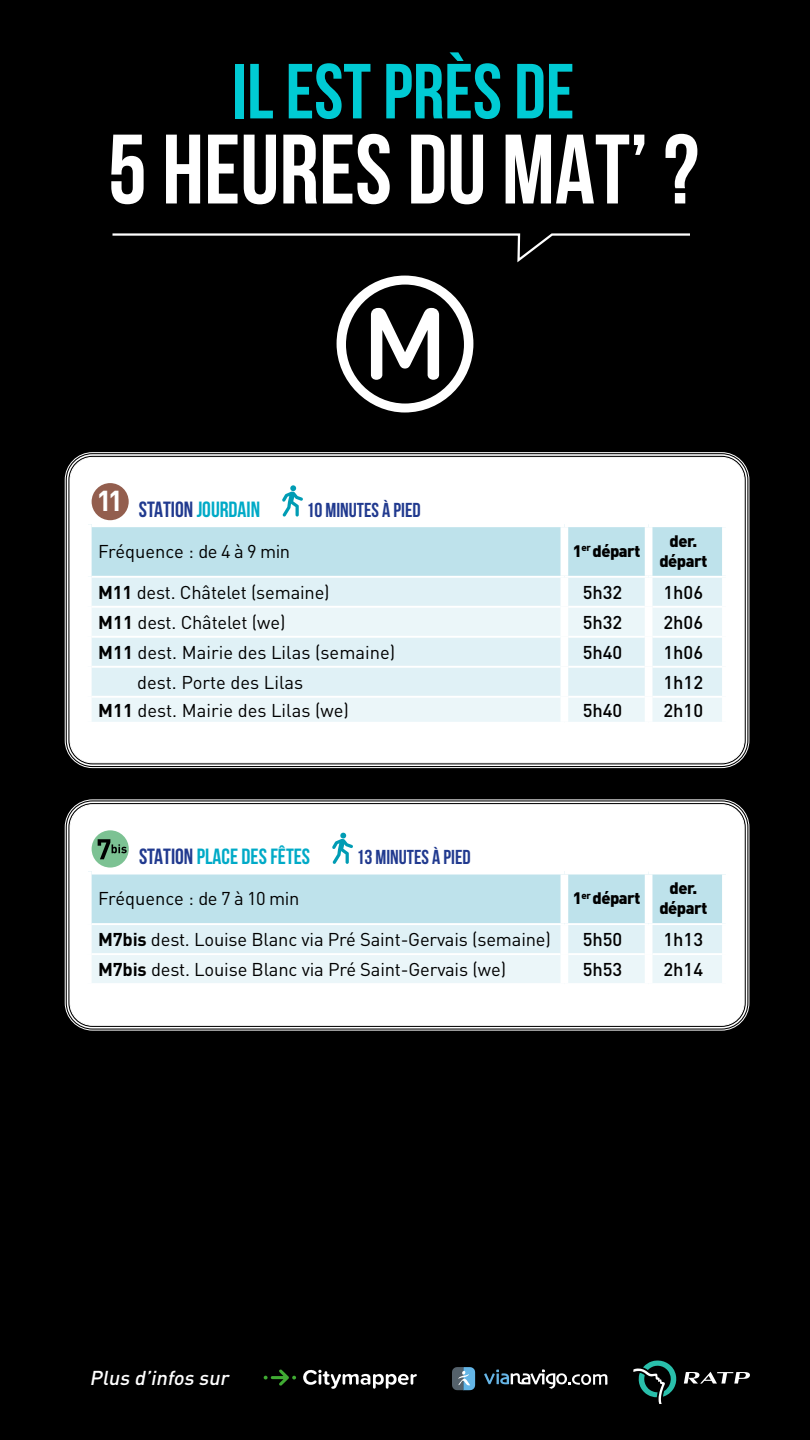
<style>
.page{position:relative;width:810px;height:1440px;background:#000}
.page>*{position:absolute;margin:0;border:0;box-sizing:border-box;transform-origin:0 0}
.t1{font:700 98.4px "Bebas Neue";color:#fff}
.t2{font:700 77.85px "Bebas Neue";color:#00cbd4}
.t3{font:700 22.05px "Bebas Neue";color:#00aac7}
.t4{font:700 20.17px "Bebas Neue";color:#213a8f}
.t5{font:italic 500 19.88px "DIN Pro";color:#fff}
.t6{font:18.38px "DIN Pro";letter-spacing:-.01em;color:#000}
.t7{font:500 18.38px "DIN Pro";color:#000}
.t8{font:900 16.42px/19.7px "DIN Pro";letter-spacing:-.03em;color:#000;text-align:center}
.s1{color:#213a8f}
.s2{font-weight:700}
</style>
<div class="page">
<svg style="left:112px;top:233px;width:578px;height:30px"></svg>
<svg style="left:264px;top:1369px;width:32px;height:17px"></svg>
<svg style="left:303px;top:1370px;width:114px;height:19px"></svg>
<svg style="left:452px;top:1367px;width:23px;height:23px"></svg>
<svg style="left:484px;top:1370px;width:123px;height:19px"></svg>
<svg style="left:684px;top:1372px;width:66px;height:12px"></svg>
<svg style="left:633px;top:1360px;width:44px;height:44px"></svg>
<svg style="left:337px;top:276px;width:136px;height:136px"></svg>
<div style="left:70px;top:457px;width:674px;height:306px;background:#fff;border-radius:23px"></div>
<div style="left:88px;top:524px;width:476px;height:53px;background:#bee2eb"></div>
<div style="left:568px;top:527px;width:154px;height:49px;background:#bee2eb"></div>
<div style="left:92px;top:578px;width:630px;height:28px;background:#e0f1f6"></div>
<svg style="left:92px;top:608px;width:630px;height:114px;background:#e5f3f7"></svg>
<div style="left:92px;top:521px;width:472px;height:6px;background:#fff"></div>
<hr style="left:568px;top:636px;width:77px;height:2px;background:#fff">
<hr style="left:652px;top:636px;width:70px;height:2px;background:#fff">
<hr style="left:568px;top:666px;width:77px;height:2px;background:#fff">
<hr style="left:652px;top:666px;width:70px;height:2px;background:#fff">
<hr style="left:92px;top:696px;width:469px;height:2px;background:#fff">
<hr style="left:568px;top:696px;width:77px;height:2px;background:#fff">
<hr style="left:652px;top:696px;width:70px;height:2px;background:#fff">
<hr style="left:92px;top:576px;width:472px;height:2px;background:#fff">
<hr style="left:92px;top:636px;width:469px;height:2px;background:#fff">
<hr style="left:92px;top:666px;width:469px;height:2px;background:#fff">
<div style="left:561px;top:578px;width:7px;height:29px;background:#fff"></div>
<div style="left:645px;top:578px;width:7px;height:29px;background:#fff"></div>
<div style="left:561px;top:607px;width:7px;height:30px;background:#fff"></div>
<div style="left:645px;top:607px;width:7px;height:30px;background:#fff"></div>
<div style="left:561px;top:637px;width:7px;height:30px;background:#fff"></div>
<div style="left:645px;top:637px;width:7px;height:30px;background:#fff"></div>
<div style="left:561px;top:667px;width:7px;height:30px;background:#fff"></div>
<div style="left:645px;top:667px;width:7px;height:30px;background:#fff"></div>
<div style="left:561px;top:697px;width:7px;height:25px;background:#fff"></div>
<div style="left:645px;top:697px;width:7px;height:25px;background:#fff"></div>
<div style="left:561px;top:527px;width:7px;height:49px;background:#fff"></div>
<div style="left:645px;top:527px;width:7px;height:49px;background:#fff"></div>
<div style="left:84px;top:524px;width:8px;height:53px;background:#fff"></div>
<div style="left:92px;top:483px;width:37px;height:37px;background:#935e4e;border-radius:50%"></div>
<svg style="left:282px;top:485px;width:21px;height:32px"></svg>
<div style="left:67px;top:454px;width:680px;height:312px;border:2px solid #fff;border-radius:25px"></div>
<div style="left:70px;top:805px;width:674px;height:220px;background:#fff;border-radius:23px"></div>
<svg style="left:92px;top:874px;width:630px;height:109px;background:#d3ebf1"></svg>
<div style="left:92px;top:869px;width:472px;height:6px;background:#fff"></div>
<hr style="left:564px;top:923px;width:85px;height:2px;background:#fff">
<hr style="left:649px;top:923px;width:81px;height:2px;background:#fff">
<hr style="left:92px;top:953px;width:469px;height:2px;background:#fff">
<hr style="left:92px;top:923px;width:472px;height:2px;background:#fff">
<hr style="left:568px;top:953px;width:77px;height:2px;background:#fff">
<hr style="left:652px;top:953px;width:70px;height:2px;background:#fff">
<div style="left:561px;top:925px;width:7px;height:29px;background:#fff"></div>
<div style="left:645px;top:925px;width:7px;height:29px;background:#fff"></div>
<div style="left:561px;top:954px;width:7px;height:29px;background:#fff"></div>
<div style="left:645px;top:954px;width:7px;height:29px;background:#fff"></div>
<div style="left:561px;top:875px;width:7px;height:48px;background:#fff"></div>
<div style="left:645px;top:874px;width:7px;height:49px;background:#fff"></div>
<div style="left:92px;top:830px;width:37px;height:38px;background:#7cc293;border-radius:50%"></div>
<svg style="left:98px;top:839px;width:29px;height:20px"></svg>
<svg style="left:332px;top:833px;width:21px;height:31px"></svg>
<div style="left:67px;top:801px;width:680px;height:228px;border:2px solid #fff;border-radius:25px"></div>
<div style="left:70px;top:804px;width:675px;height:222px;border:1px solid #fff;border-radius:23px"></div>
<h2 class="t2" style="left:232px;top:49px;width:344px">IL EST PRÈS DE</h2>
<h1 class="t1" style="left:108px;top:116px;width:593px">5 HEURES DU MAT’ ?</h1>
<p class="t3" style="left:96px;top:497px;width:165px"><sup>11</sup> <span class="s1">STATION</span> JOURDAIN</p>
<p class="t4" style="left:306px;top:499px;width:116px">10 MINUTES À PIED</p>
<p class="t6" style="left:98px;top:538px;width:194px">Fréquence : de 4 à 9 min</p>
<p class="t8" style="left:573px;top:540px;width:69px">1<sup>er</sup> départ</p>
<p class="t8" style="left:659px;top:530px;width:50px">der. départ</p>
<p class="t6" style="left:98px;top:580px;width:233px"><span class="s2">M11</span> dest. Châtelet (semaine)</p>
<p class="t7" style="left:583px;top:580px;width:41px">5h32</p>
<p class="t7" style="left:663px;top:580px;width:41px">1h06</p>
<p class="t6" style="left:98px;top:610px;width:189px"><span class="s2">M11</span> dest. Châtelet (we)</p>
<p class="t7" style="left:583px;top:610px;width:41px">5h32</p>
<p class="t7" style="left:663px;top:610px;width:41px">2h06</p>
<p class="t6" style="left:98px;top:640px;width:299px"><span class="s2">M11</span> dest. Mairie des Lilas (semaine)</p>
<p class="t7" style="left:583px;top:640px;width:41px">5h40</p>
<p class="t7" style="left:663px;top:640px;width:41px">1h06</p>
<p class="t6" style="left:137px;top:670px;width:168px">dest. Porte des Lilas</p>
<p class="t7" style="left:663px;top:670px;width:41px">1h12</p>
<p class="t6" style="left:98px;top:698px;width:252px"><span class="s2">M11</span> dest. Mairie des Lilas (we)</p>
<p class="t7" style="left:583px;top:698px;width:41px">5h40</p>
<p class="t7" style="left:663px;top:698px;width:41px">2h10</p>
<p class="t3" style="left:139px;top:844px;width:173px"><span class="s1">STATION</span> PLACE DES FÊTES</p>
<p class="t4" style="left:356px;top:846px;width:116px">13 MINUTES À PIED</p>
<p class="t6" style="left:98px;top:886px;width:203px">Fréquence : de 7 à 10 min</p>
<p class="t8" style="left:573px;top:888px;width:69px">1<sup>er</sup> départ</p>
<p class="t8" style="left:659px;top:878px;width:50px">der. départ</p>
<p class="t6" style="left:98px;top:927px;width:454px"><span class="s2">M7bis</span> dest. Louise Blanc via Pré Saint-Gervais (semaine)</p>
<p class="t7" style="left:583px;top:927px;width:41px">5h50</p>
<p class="t7" style="left:663px;top:927px;width:41px">1h13</p>
<p class="t6" style="left:98px;top:957px;width:410px"><span class="s2">M7bis</span> dest. Louise Blanc via Pré Saint-Gervais (we)</p>
<p class="t7" style="left:583px;top:957px;width:41px">5h53</p>
<p class="t7" style="left:663px;top:957px;width:41px">2h14</p>
<p class="t5" style="left:90px;top:1364px;width:145px">Plus d’infos sur</p>
</div>
